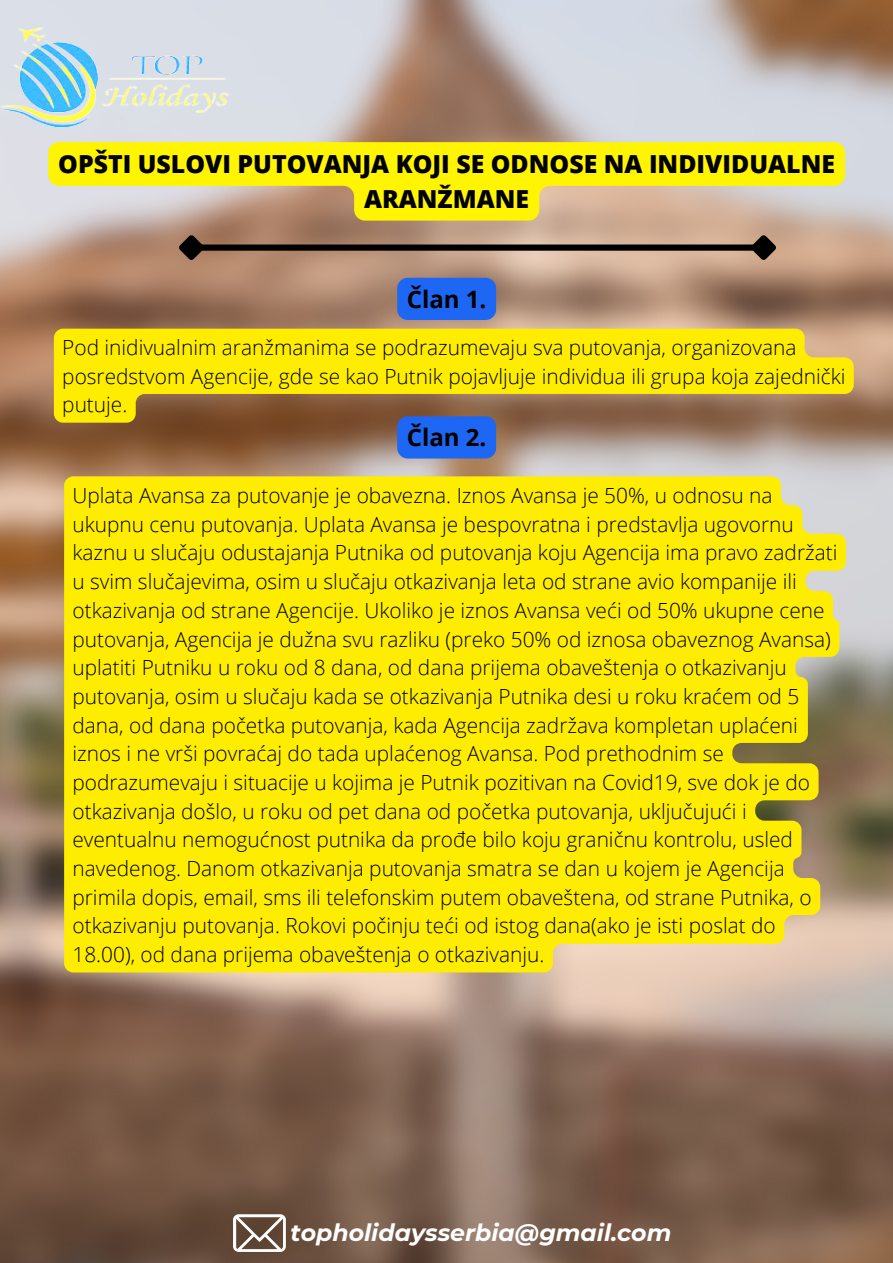
<style>
.page{position:relative;width:893px;height:1263px;background:#fff}
.page>*{position:absolute;margin:0;border:0;box-sizing:border-box;transform-origin:0 0}
.t1{font:800 24.83px/34.7px "Open Sans";color:#000;text-align:center}
.t2{font:700 24px "Open Sans";color:#000}
.t3{font:italic 700 23.62px "Montserrat";color:#fff}
.t4{font:300 20.85px/28.7px "Open Sans";color:#000}
</style>
<div class="page">
<img style="left:0;top:0;width:893px;height:1263px">
<img style="left:0;top:0;width:250px;height:168px">
<svg style="left:233px;top:1214px;width:53px;height:38px"></svg>
<svg style="left:48px;top:142px;width:797px;height:79px;background:#eedf3b"></svg>
<div style="left:199px;top:244px;width:557px;height:7px;background:#000"></div>
<svg style="left:173px;top:230px;width:36px;height:36px"></svg>
<svg style="left:745px;top:230px;width:36px;height:36px"></svg>
<div style="left:397px;top:278px;width:99px;height:42px;background:#1e67f4"></div>
<svg style="left:54px;top:329px;width:799px;height:94px;background:#ddc515"></svg>
<div style="left:397px;top:416px;width:99px;height:42px;background:#1e67f4"></div>
<svg style="left:64px;top:476px;width:782px;height:496px;background:#fae80a"></svg>
<p class="t1" style="left:58px;top:146px;width:778px">OPŠTI USLOVI PUTOVANJA KOJI SE ODNOSE NA INDIVIDUALNE<br>ARANŽMANE</p>
<p class="t2" style="left:407px;top:282px;width:81px">Član 1.</p>
<p class="t4" style="left:62px;top:332px;width:785px">Pod inidivualnim aranžmanima se podrazumevaju sva putovanja, organizovana posredstvom Agencije, gde se kao Putnik pojavljuje individua ili grupa koja zajednički putuje.</p>
<p class="t2" style="left:407px;top:421px;width:81px">Član 2.</p>
<p class="t4" style="left:72px;top:481px;width:766px">Uplata Avansa za putovanje je obavezna. Iznos Avansa je 50%, u odnosu na ukupnu cenu putovanja. Uplata Avansa je bespovratna i predstavlja ugovornu kaznu u slučaju odustajanja Putnika od putovanja koju Agencija ima pravo zadržati u svim slučajevima, osim u slučaju otkazivanja leta od strane avio kompanije ili otkazivanja od strane Agencije. Ukoliko je iznos Avansa veći od 50% ukupne cene putovanja, Agencija je dužna svu razliku (preko 50% od iznosa obaveznog Avansa) uplatiti Putniku u roku od 8 dana, od dana prijema obaveštenja o otkazivanju putovanja, osim u slučaju kada se otkazivanja Putnika desi u roku kraćem od 5 dana, od dana početka putovanja, kada Agencija zadržava kompletan uplaćeni iznos i ne vrši povraćaj do tada uplaćenog Avansa. Pod prethodnim se podrazumevaju i situacije u kojima je Putnik pozitivan na Covid19, sve dok je do otkazivanja došlo, u roku od pet dana od početka putovanja, uključujući i eventualnu nemogućnost putnika da prođe bilo koju graničnu kontrolu, usled navedenog. Danom otkazivanja putovanja smatra se dan u kojem je Agencija primila dopis, email, sms ili telefonskim putem obaveštena, od strane Putnika, o otkazivanju putovanja. Rokovi počinju teći od istog dana(ako je isti poslat do 18.00), od dana prijema obaveštenja o otkazivanju.</p>
<p class="t3" style="left:290px;top:1218px;width:382px">topholidaysserbia@gmail.com</p>
</div>
